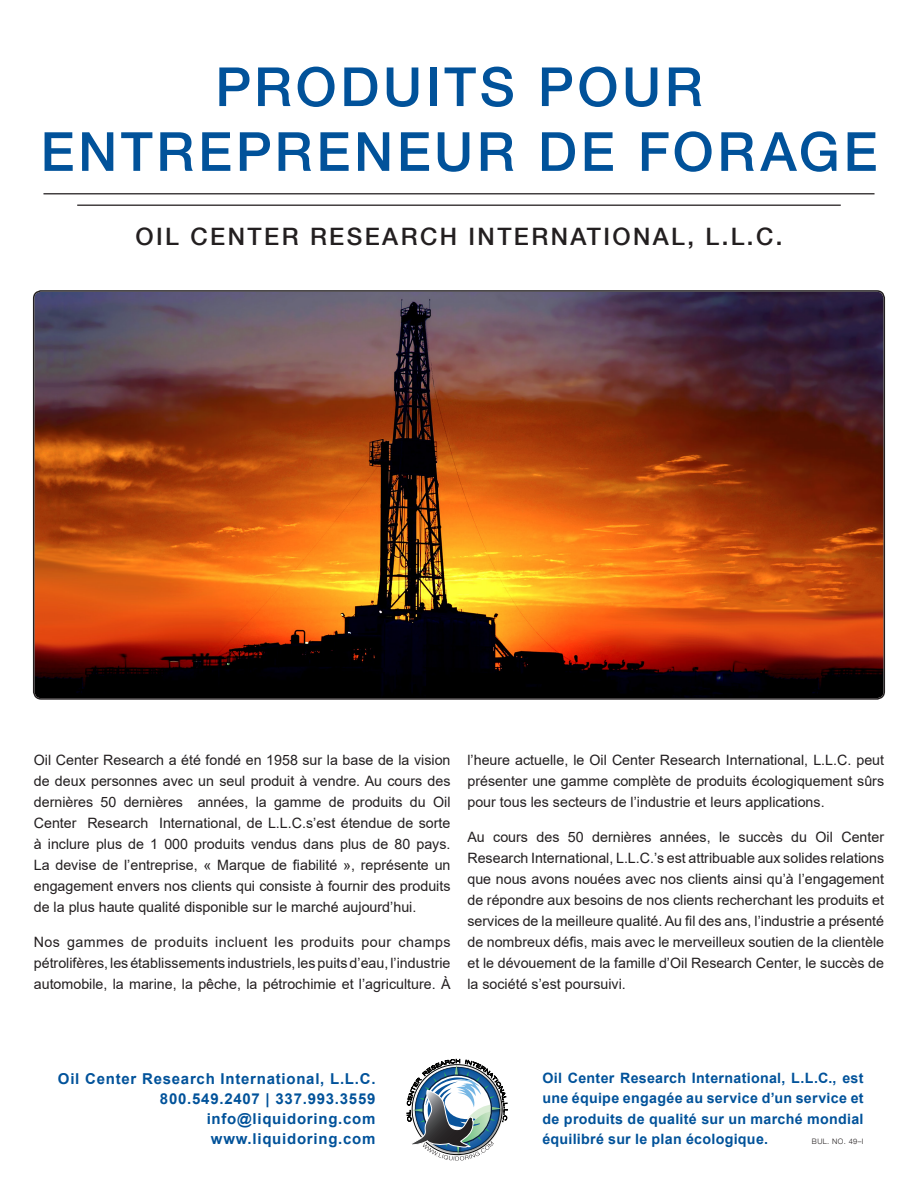
<style>
.page{position:relative;width:918px;height:1188px;background:#fff}
.page>*{position:absolute;margin:0;border:0;box-sizing:border-box;transform-origin:0 0}
.t1{font:500 54px "Helvetica Neue LT Com";letter-spacing:.065em;color:#01529a}
.Text{font:500 24px "Helvetica Neue LT Com";letter-spacing:.1em;color:#231f20}
.t2{font:700 15px "Arial";letter-spacing:.05em;color:#01529a}
.t3{font:14.25px/21px "Arial";color:#231f20;text-align:justify}
.t4{font:700 14.25px/20.2px "Arial";letter-spacing:.02em;color:#01529a;text-align:justify}
.t5{font:300 7.5px "Helvetica Neue LT Com";letter-spacing:.05em;color:#231f20}
</style>
<div class="page">
<hr style="left:43px;top:193px;width:832px;height:1px;background:#231f20">
<hr style="left:77px;top:205px;width:764px;height:1px;background:#231f20">
<img style="left:36px;top:293px;width:846px;height:404px">
<div style="left:33px;top:290px;width:852px;height:410px;border:2px solid #231f20;border-radius:8px"></div>
<svg style="left:407px;top:1059px;width:101px;height:102px"></svg>
<p class="t1" style="left:215px;top:54px;width:489px">PRODUITS POUR</p>
<p class="t1" style="left:40px;top:119px;width:839px">ENTREPRENEUR DE FORAGE</p>
<p class="Text" style="left:136px;top:222px;width:648px">OIL CENTER RESEARCH INTERNATIONAL, L.L.C.</p>
<p class="t3" style="left:34px;top:750px;width:418px">Oil Center Research a été fondé en 1958 sur la base de la vision de deux personnes avec un seul produit à vendre. Au cours des dernières 50 dernières années, la gamme de produits du Oil Center Research International, de L.L.C.s’est étendue de sorte à inclure plus de 1 000 produits vendus dans plus de 80 pays.<br>La devise de l’entreprise, « Marque de fiabilité », représente un engagement envers nos clients qui consiste à fournir des produits de la plus haute qualité disponible sur le marché aujourd’hui.</p>
<p class="t3" style="left:34px;top:931px;width:418px">Nos gammes de produits incluent les produits pour champs pétrolifères, les établissements industriels, les puits d’eau, l’industrie automobile, la marine, la pêche, la pétrochimie et l’agriculture. À</p>
<p class="t3" style="left:467px;top:750px;width:418px">l’heure actuelle, le Oil Center Research International, L.L.C. peut présenter une gamme complète de produits écologiquement sûrs pour tous les secteurs de l’industrie et leurs applications.</p>
<p class="t3" style="left:467px;top:826px;width:418px">Au cours des 50 dernières années, le succès du Oil Center Research International, L.L.C.’s est attribuable aux solides relations que nous avons nouées avec nos clients ainsi qu’à l’engagement de répondre aux besoins de nos clients recherchant les produits et services de la meilleure qualité. Au fil des ans, l’industrie a présenté de nombreux défis, mais avec le merveilleux soutien de la clientèle et le dévouement de la famille d’Oil Research Center, le succès de la société s’est poursuivi.</p>
<p class="t2" style="left:58px;top:1068px;width:319px">Oil Center Research International, L.L.C.</p>
<p class="t2" style="left:160px;top:1088px;width:217px">800.549.2407 | 337.993.3559</p>
<p class="t2" style="left:207px;top:1108px;width:170px">info@liquidoring.com</p>
<p class="t2" style="left:211px;top:1129px;width:166px">www.liquidoring.com</p>
<p class="t4" style="left:542px;top:1068px;width:323px">Oil Center Research International, L.L.C., est une équipe engagée au service d’un service et de produits de qualité sur un marché mondial équilibré sur le plan écologique.</p>
<p class="t5" style="left:812px;top:1137px;width:53px">BUL. NO. 49–I</p>
</div>
